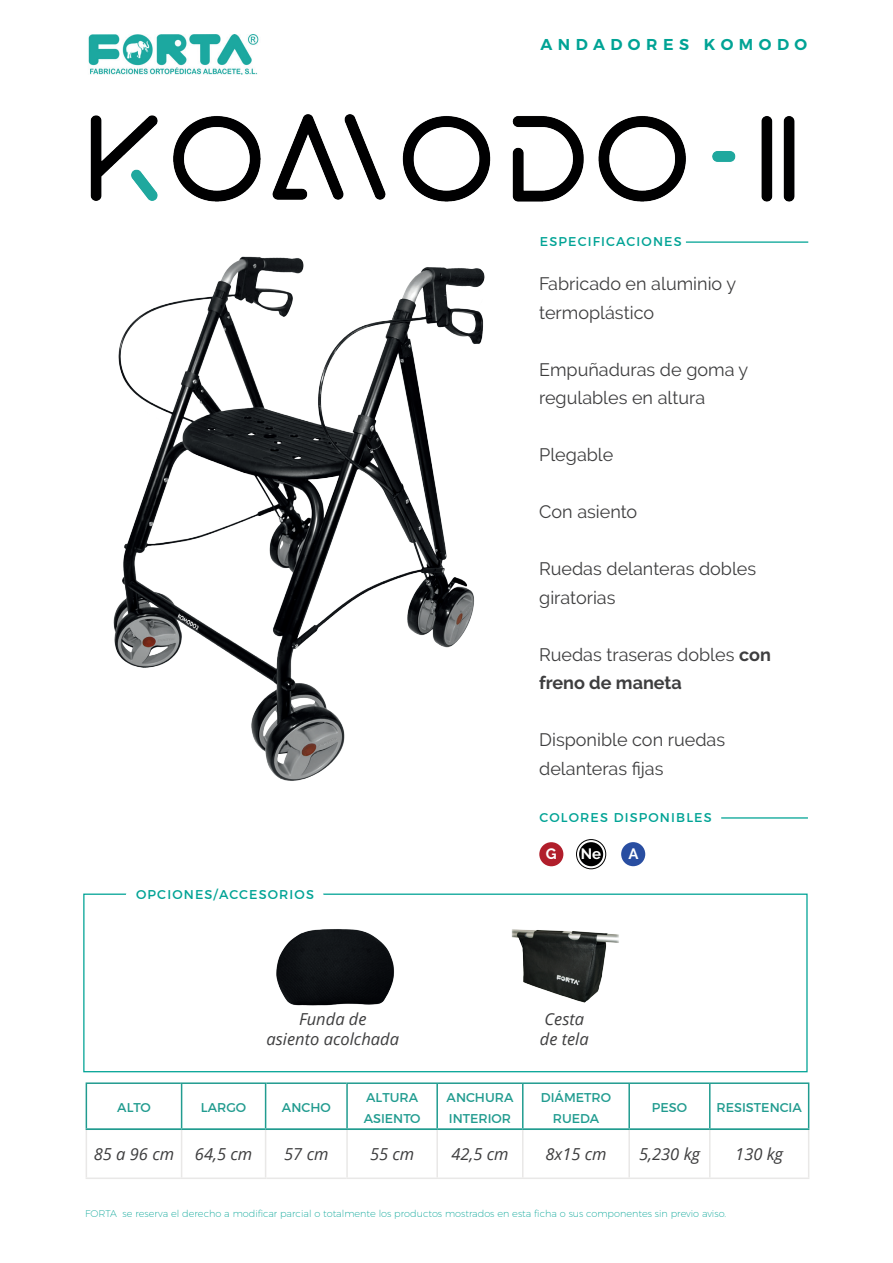
<style>
.page{position:relative;width:893px;height:1263px;background:#fff}
.page>*{position:absolute;margin:0;border:0;box-sizing:border-box;transform-origin:0 0}
.t1{font:18px/28.5px "Raleway";color:#3e3e3f}
.t2{font:italic 16.5px/19.8px "Open Sans";color:#3e3e3f;text-align:center}
.t3{font:600 15.75px "Montserrat";letter-spacing:.35em;color:#00a395}
.t4{font:700 15px "Raleway";color:#fff}
.t5{font:12.75px "Montserrat";letter-spacing:.09em;color:#00a395}
.t6{font:12.75px/21.6px "Montserrat";color:#219b8f}
.t7{font:12.75px/21.6px "Montserrat";color:#219c90}
.t8{font:200 9.75px "Montserrat";color:#00a395}
.s1{font-weight:700}
</style>
<div class="page">
<img style="left:88px;top:35px;width:171px;height:39px">
<div style="left:621px;top:842px;width:24px;height:24px;background:#294ea1;border-radius:50%"></div>
<div style="left:576px;top:839px;width:30px;height:30px;border:1px solid #000001;border-radius:50%"></div>
<hr style="left:686px;top:241px;width:122px;height:2px;background:#00a395">
<hr style="left:721px;top:817px;width:87px;height:2px;background:#00a395">
<hr style="left:86px;top:1128px;width:96px;height:2px;background:#219b8f">
<hr style="left:266px;top:1128px;width:81px;height:2px;background:#219b8f">
<hr style="left:437px;top:1128px;width:86px;height:2px;background:#219b8f">
<hr style="left:629px;top:1128px;width:81px;height:2px;background:#219b8f">
<hr style="left:181px;top:1130px;width:1px;height:47px;background:#e9e8e7">
<hr style="left:265px;top:1130px;width:1px;height:47px;background:#e9e8e7">
<hr style="left:346px;top:1130px;width:2px;height:47px;background:#e9e8e7">
<hr style="left:436px;top:1130px;width:2px;height:47px;background:#e9e8e7">
<hr style="left:522px;top:1130px;width:1px;height:47px;background:#e9e8e7">
<hr style="left:628px;top:1130px;width:2px;height:47px;background:#e9e8e7">
<hr style="left:709px;top:1130px;width:1px;height:47px;background:#e9e8e7">
<hr style="left:709px;top:1084px;width:1px;height:44px;background:#219c90">
<hr style="left:710px;top:1128px;width:99px;height:2px;background:#219c90">
<hr style="left:522px;top:1084px;width:1px;height:44px;background:#219c90">
<hr style="left:628px;top:1084px;width:2px;height:44px;background:#219c90">
<hr style="left:523px;top:1128px;width:106px;height:2px;background:#219c90">
<hr style="left:346px;top:1084px;width:2px;height:44px;background:#219c90">
<hr style="left:436px;top:1084px;width:2px;height:44px;background:#219c90">
<hr style="left:347px;top:1128px;width:90px;height:2px;background:#219c90">
<hr style="left:181px;top:1084px;width:1px;height:44px;background:#219c90">
<hr style="left:265px;top:1084px;width:1px;height:44px;background:#219c90">
<hr style="left:182px;top:1128px;width:84px;height:2px;background:#219c90">
<hr style="left:86px;top:1082px;width:95px;height:2px;background:#219b8f">
<hr style="left:86px;top:1084px;width:1px;height:44px;background:#219b8f">
<hr style="left:266px;top:1082px;width:80px;height:2px;background:#219b8f">
<hr style="left:438px;top:1082px;width:84px;height:2px;background:#219b8f">
<hr style="left:630px;top:1082px;width:79px;height:2px;background:#219b8f">
<hr style="left:181px;top:1082px;width:85px;height:2px;background:#219c90">
<hr style="left:346px;top:1082px;width:92px;height:2px;background:#219c90">
<hr style="left:522px;top:1082px;width:108px;height:2px;background:#219c90">
<hr style="left:709px;top:1082px;width:100px;height:2px;background:#219c90">
<hr style="left:808px;top:1084px;width:1px;height:44px;background:#219c90">
<hr style="left:86px;top:1130px;width:1px;height:47px;background:#e9e8e7">
<hr style="left:86px;top:1177px;width:95px;height:2px;background:#e9e8e7">
<hr style="left:266px;top:1177px;width:80px;height:2px;background:#e9e8e7">
<hr style="left:438px;top:1177px;width:84px;height:2px;background:#e9e8e7">
<hr style="left:630px;top:1177px;width:79px;height:2px;background:#e9e8e7">
<hr style="left:808px;top:1130px;width:1px;height:47px;background:#e9e8e7">
<hr style="left:181px;top:1177px;width:85px;height:2px;background:#e9e8e7">
<hr style="left:346px;top:1177px;width:92px;height:2px;background:#e9e8e7">
<hr style="left:522px;top:1177px;width:108px;height:2px;background:#e9e8e7">
<hr style="left:709px;top:1177px;width:100px;height:2px;background:#e9e8e7">
<div style="left:579px;top:842px;width:24px;height:24px;background:#000001;border-radius:50%"></div>
<img style="left:113px;top:256px;width:372px;height:525px">
<div style="left:83px;top:893px;width:725px;height:179px;border:1px solid #00a395"></div>
<div style="left:126px;top:882px;width:198px;height:29px;background:#fff;border-radius:14px"></div>
<img style="left:511px;top:929px;width:108px;height:73px">
<img style="left:90px;top:114px;width:705px;height:88px">
<div style="left:539px;top:842px;width:24px;height:24px;background:#b11e2b;border-radius:50%"></div>
<img style="left:276px;top:929px;width:118px;height:76px">
<p class="t3" style="left:540px;top:35px;width:268px">ANDADORES KOMODO</p>
<p class="t5" style="left:540px;top:234px;width:143px">ESPECIFICACIONES</p>
<p class="t1" style="left:539px;top:270px;width:198px">Fabricado en aluminio y termoplástico</p>
<p class="t1" style="left:539px;top:355px;width:211px">Empuñaduras de goma y regulables en altura</p>
<p class="t1" style="left:539px;top:441px;width:76px">Plegable</p>
<p class="t1" style="left:539px;top:498px;width:100px">Con asiento</p>
<p class="t1" style="left:539px;top:555px;width:219px">Ruedas delanteras dobles giratorias</p>
<p class="t1" style="left:539px;top:640px;width:233px">Ruedas traseras dobles <span class="s1">con freno de maneta</span></p>
<p class="t1" style="left:539px;top:726px;width:187px">Disponible con ruedas delanteras fijas</p>
<p class="t5" style="left:539px;top:810px;width:174px">COLORES DISPONIBLES</p>
<p class="t5" style="left:136px;top:887px;width:179px">OPCIONES/ACCESORIOS</p>
<p class="t4" style="left:546px;top:845px;width:12px">G</p>
<p class="t4" style="left:581px;top:846px;width:22px">Ne</p>
<p class="t4" style="left:628px;top:845px;width:12px">A</p>
<p class="t2" style="left:267px;top:1009px;width:134px">Funda de<br>asiento acolchada</p>
<p class="t2" style="left:540px;top:1009px;width:50px;text-align:left">Cesta de tela</p>
<p class="t6" style="left:117px;top:1097px;width:35px">ALTO</p>
<p class="t6" style="left:201px;top:1097px;width:47px">LARGO</p>
<p class="t6" style="left:282px;top:1097px;width:50px">ANCHO</p>
<p class="t7" style="left:364px;top:1086px;width:58px">ALTURA<br>ASIENTO</p>
<p class="t6" style="left:447px;top:1086px;width:68px">ANCHURA<br>INTERIOR</p>
<p class="t7" style="left:541px;top:1086px;width:72px;text-align:center">DIÁMETRO<br>RUEDA</p>
<p class="t6" style="left:652px;top:1097px;width:37px">PESO</p>
<p class="t6" style="left:717px;top:1097px;width:87px">RESISTENCIA</p>
<p class="t2" style="left:94px;top:1144px;width:82px">85 a 96 cm</p>
<p class="t2" style="left:195px;top:1144px;width:59px">64,5 cm</p>
<p class="t2" style="left:284px;top:1144px;width:46px">57 cm</p>
<p class="t2" style="left:370px;top:1144px;width:46px">55 cm</p>
<p class="t2" style="left:451px;top:1144px;width:59px">42,5 cm</p>
<p class="t2" style="left:545px;top:1144px;width:63px">8x15 cm</p>
<p class="t2" style="left:639px;top:1144px;width:62px">5,230 kg</p>
<p class="t2" style="left:735px;top:1144px;width:49px">130 kg</p>
<p class="t8" style="left:85px;top:1208px;width:643px">FORTA se reserva el derecho a modificar parcial o totalmente los productos mostrados en esta ficha o sus componentes sin previo aviso.</p>
</div>
